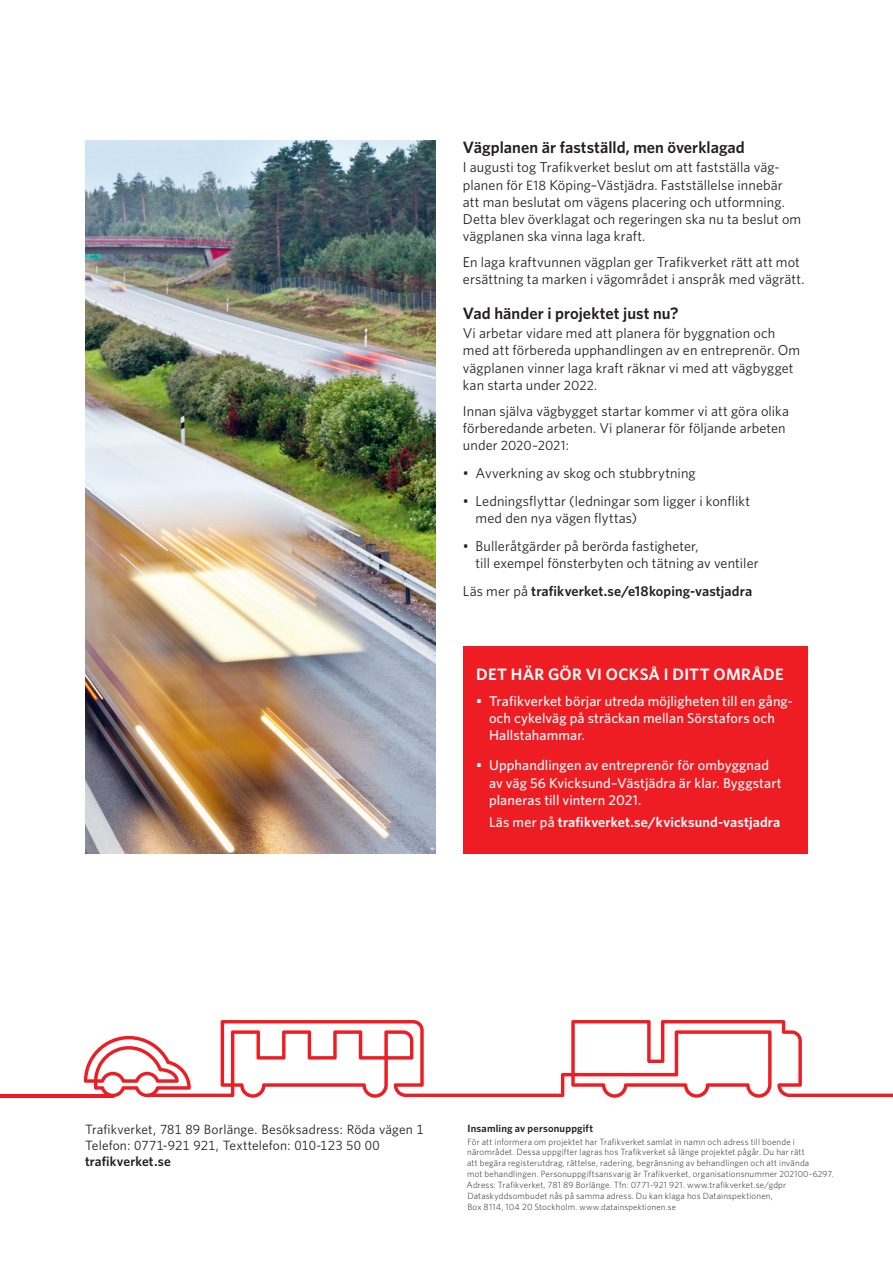
<style>
.page{position:relative;width:893px;height:1263px;background:#fff}
.page>*{position:absolute;margin:0;border:0;box-sizing:border-box;transform-origin:0 0}
.t1{font:600 16.5px "Whitney";color:#231f20}
.t2{font:600 16.5px "Whitney";letter-spacing:.015em;color:#fff}
.t3{font:14.25px/17.2px "Whitney";letter-spacing:.005em;color:#231f20}
.t4{font:500 14.25px/17.2px "Whitney";letter-spacing:.01em;color:#fff}
.t5{font:600 14.25px "Whitney";letter-spacing:.01em;color:#231f20}
.t6{font:600 14.25px "Whitney";letter-spacing:.01em;color:#fff}
.t7{font:13.5px/16.2px "Whitney";letter-spacing:.01em;color:#231f20}
.t8{font:600 13.5px "Whitney";color:#231f20}
.t9{font:600 10.5px "Whitney";letter-spacing:.02em;color:#231f20}
.t10{font:300 9px/10.9px "Whitney";letter-spacing:.02em;color:#231f20}
.s1{font-size:13.5px}
.s2{font-size:14.25px}
.s3{font-weight:400}
.s4{font-weight:500}
.s5{font-size:8.7px}
</style>
<div class="page">
<img style="left:85px;top:140px;width:351px;height:713px">
<svg style="left:84px;top:1020px;width:809px;height:78px"></svg>
<div style="left:463px;top:646px;width:345px;height:208px;background:#ee1d23"></div>
<hr style="left:0;top:1094px;width:114px;height:3px;background:#ee1d23">
<p class="t1" style="left:463px;top:136px;width:283px">Vägplanen är fastställd, men överklagad</p>
<p class="t3" style="left:463px;top:158px;width:340px">I augusti tog Trafikverket beslut om att fastställa väg&shy;planen för <span class="s1">E18</span> Köping–Västjädra. Fastställelse innebär att man beslutat om vägens placering och utformning.<br>Detta blev överklagat och regeringen ska nu ta beslut om vägplanen ska vinna laga kraft.</p>
<p class="t3" style="left:463px;top:253px;width:343px">En laga kraftvunnen vägplan ger Trafikverket rätt att mot ersättning ta marken i vägområdet i anspråk med vägrätt.</p>
<p class="t1" style="left:463px;top:302px;width:217px">Vad händer i projektet just nu?</p>
<p class="t3" style="left:463px;top:324px;width:339px">Vi arbetar vidare med att planera för byggnation och med att förbereda upphandlingen av en entreprenör. Om vägplanen vinner laga kraft räknar vi med att vägbygget kan starta under <span class="s1">2022.</span></p>
<p class="t3" style="left:463px;top:402px;width:328px">Innan själva vägbygget startar kommer vi att göra olika förberedande arbeten. Vi planerar för följande arbeten</p>
<p class="t7" style="left:463px;top:437px;width:107px"><span class="s2">under</span> 2020–2021:</p>
<p class="t3" style="left:463px;top:464px;width:234px">• Avverkning av skog och stubbrytning</p>
<p class="t3" style="left:476px;top:492px;width:276px;text-indent:-13px">• Ledningsflyttar (ledningar som ligger i konflikt med den nya vägen flyttas)</p>
<p class="t3" style="left:476px;top:537px;width:285px;text-indent:-13px">• Bulleråtgärder på berörda fastigheter,<br>till exempel fönsterbyten och tätning av ventiler</p>
<p class="t5" style="left:463px;top:582px;width:291px"><span class="s3">Läs mer på</span> trafikverket.se/e18koping-vastjadra</p>
<p class="t2" style="left:476px;top:663px;width:309px">DET HÄR GÖR VI OCKSÅ I DITT OMRÅDE</p>
<p class="t4" style="left:489px;top:692px;width:305px;text-indent:-13px">• Trafikverket börjar utreda möjligheten till en gång&shy;och cykelväg på sträckan mellan Sörstafors och<br>Hallstahammar.</p>
<p class="t4" style="left:489px;top:757px;width:294px;text-indent:-13px">• Upphandlingen av entreprenör för ombyggnad av väg 56 Kvicksund–Västjädra är klar. Byggstart planeras till vintern 2021.</p>
<p class="t6" style="left:489px;top:813px;width:293px"><span class="s4">Läs mer på</span> trafikverket.se/kvicksund-vastjadra</p>
<p class="t7" style="left:85px;top:1120px;width:340px">Trafikverket, 781 89 Borlänge. Besöksadress: Röda vägen 1<br>Telefon: 0771-921 921, Texttelefon: 010-123 50 00</p>
<p class="t8" style="left:85px;top:1152px;width:87px">trafikverket.se</p>
<p class="t9" style="left:467px;top:1121px;width:127px">Insamling av personuppgift</p>
<p class="t10" style="left:467px;top:1136px;width:368px">För att informera om projektet har Trafikverket samlat in namn och adress till boende i närområdet. Dessa uppgifter lagras hos Trafikverket så länge projektet pågår. Du har rätt<br>att begära registerutdrag, rättelse, radering, begränsning av behandlingen och att invända<br>mot behandlingen. Personuppgiftsansvarig är Trafikverket, organisationsnummer <span class="s5">202100-6297.<br></span>Adress: Trafikverket, 781 89 Borlänge. Tfn: 0771-921 921. www.trafikverket.se/gdpr Dataskyddsombudet nås på samma adress. Du kan klaga hos Datainspektionen,<br>Box 8114, 104 20 Stockholm. <span class="s5">www.datainspektionen.se</span></p>
</div>
